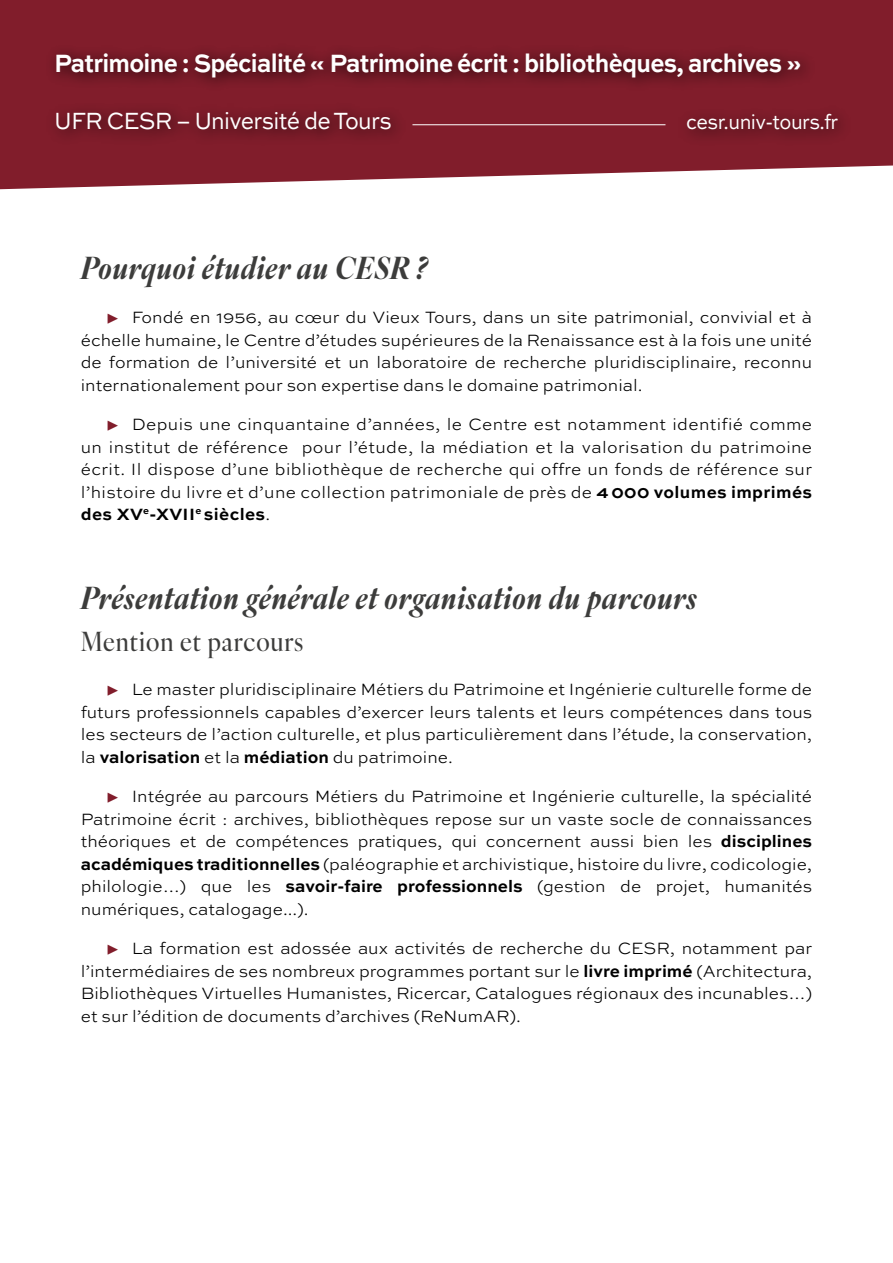
<style>
.page{position:relative;width:893px;height:1263px;background:#fff}
.page>*{position:absolute;margin:0;border:0;box-sizing:border-box;transform-origin:0 0}
.t1{font:italic 700 30.6px "Ivy Ora Display";letter-spacing:.04em;color:#3c3c3b;scale:.91 1}
.t2{font:700 26.4px "Sweet Sans Pro";letter-spacing:-.03em;color:#fff;scale:.91 1}
.t3{font:500 26.4px "Ivy Ora Display";letter-spacing:.04em;color:#3c3c3b;scale:.91 1}
.t4{font:24.75px "Sweet Sans Pro";letter-spacing:-.03em;color:#fff;scale:.91 1}
.t5{font:21.45px "Sweet Sans Pro";letter-spacing:-.03em;color:#fff;scale:.91 1}
.t6{font:300 17.25px/22.5px "Sweet Sans Pro";color:#000;text-align:justify}
.s1{color:#811d2b}
.s2{font-weight:700}
</style>
<div class="page">
<svg style="left:0;top:0;width:893px;height:189px;background:#8f3743"></svg>
<div style="left:46px;top:44px;width:770px;height:102px;background:#000;opacity:.75"></div>
<hr style="left:412px;top:124px;width:253px;height:1px;background:#fff">
<div style="left:677px;top:104px;width:176px;height:42px;background:#000;opacity:.75"></div>
<h2 class="t2" style="left:54px;top:44px;width:822px">Patrimoine : Spécialité « Patrimoine écrit : bibliothèques, archives »</h2>
<h3 class="t4" style="left:54px;top:102px;width:373px">UFR CESR – Université de Tours</h3>
<p class="t5" style="left:686px;top:107px;width:169px">cesr.univ-tours.fr</p>
<h1 class="t1" style="left:81px;top:244px;width:381px">Pourquoi étudier au CESR ?</h1>
<p class="t6" style="left:81px;top:306px;width:733px;text-indent:26px"><span class="s1">▶</span> Fondé en 1956, au cœur du Vieux Tours, dans un site patrimonial, convivial et à échelle humaine, le Centre d’études supérieures de la Renaissance est à la fois une unité de formation de l’université et un laboratoire de recherche pluridisciplinaire, reconnu internationalement pour son expertise dans le domaine patrimonial.</p>
<p class="t6" style="left:81px;top:413px;width:733px;text-indent:26px"><span class="s1">▶</span> Depuis une cinquantaine d’années, le Centre est notamment identifié comme un institut de référence pour l’étude, la médiation et la valorisation du patrimoine écrit. Il dispose d’une bibliothèque de recherche qui offre un fonds de référence sur l’histoire du livre et d’une collection patrimoniale de près de <span class="s2">4 000 volumes imprimés des XV</span><sup>e</sup><span class="s2">-XVII</span><sup>e</sup> <span class="s2">siècles</span>.</p>
<h1 class="t1" style="left:81px;top:573px;width:678px">Présentation générale et organisation du parcours</h1>
<h2 class="t3" style="left:81px;top:621px;width:246px">Mention et parcours</h2>
<p class="t6" style="left:81px;top:677px;width:733px;text-indent:26px"><span class="s1">▶</span> Le master pluridisciplinaire Métiers du Patrimoine et Ingénierie culturelle forme de futurs professionnels capables d’exercer leurs talents et leurs compétences dans tous les secteurs de l’action culturelle, et plus particulièrement dans l’étude, la conservation, la <span class="s2">valorisation</span> et la <span class="s2">médiation</span> du patrimoine.</p>
<p class="t6" style="left:81px;top:784px;width:733px;text-indent:26px"><span class="s1">▶</span> Intégrée au parcours Métiers du Patrimoine et Ingénierie culturelle, la spécialité Patrimoine écrit : archives, bibliothèques repose sur un vaste socle de connaissances théoriques et de compétences pratiques, qui concernent aussi bien les <span class="s2">disciplines académiques traditionnelles</span> (paléographie et archivistique, histoire du livre, codicologie, philologie…) que les <span class="s2">savoir-faire professionnels</span> (gestion de projet, humanités numériques, catalogage...).</p>
<p class="t6" style="left:81px;top:936px;width:733px;text-indent:26px"><span class="s1">▶</span> La formation est adossée aux activités de recherche du CESR, notamment par l’intermédiaires de ses nombreux programmes portant sur le <span class="s2">livre imprimé</span> (Architectura, Bibliothèques Virtuelles Humanistes, Ricercar, Catalogues régionaux des incunables…) et sur l’édition de documents d’archives (ReNumAR).</p>
</div>
